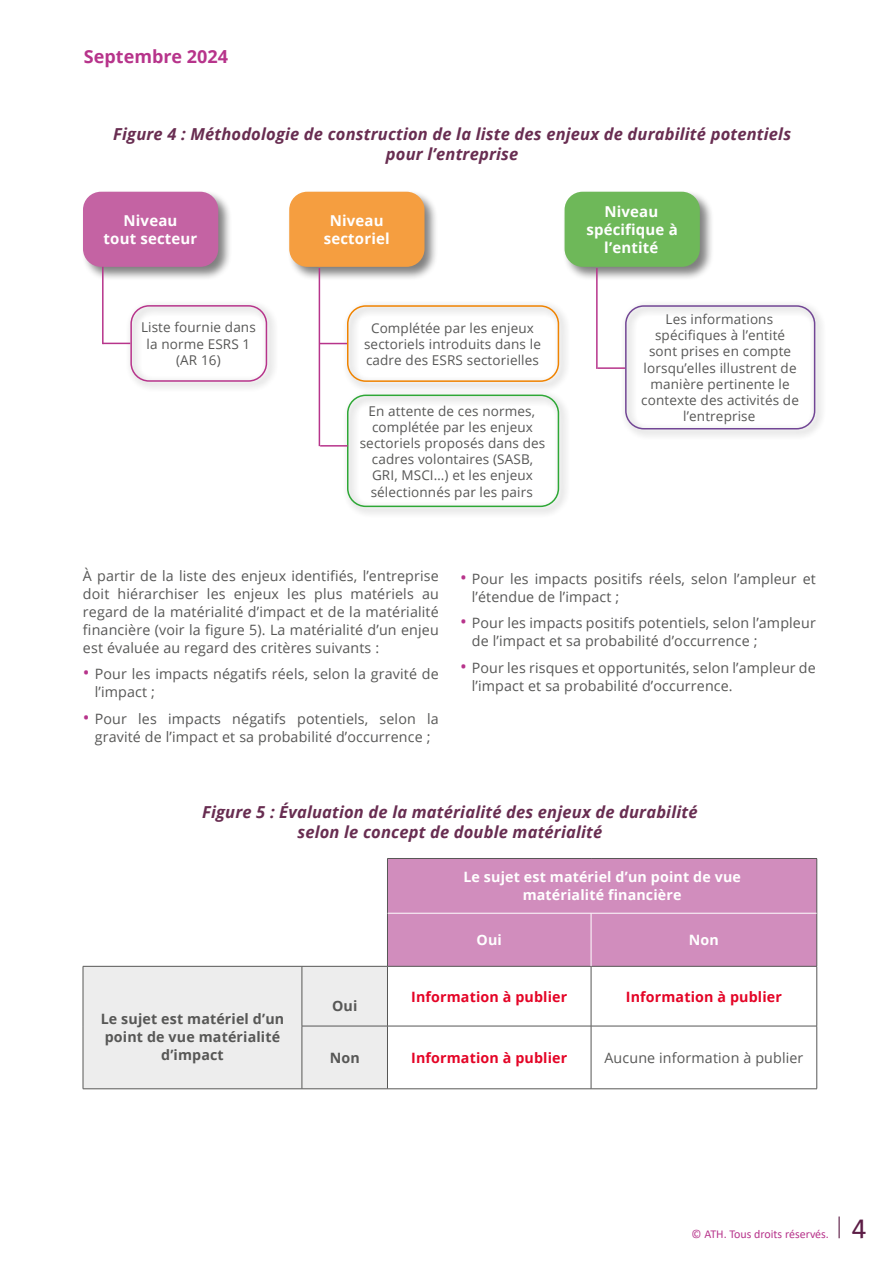
<style>
.page{position:relative;width:893px;height:1263px;background:#fff}
.page>*{position:absolute;margin:0;border:0;box-sizing:border-box;transform-origin:0 0}
.t1{font:27.45px "Alber";color:#5c1d46}
.t2{font:700 18px "Open Sans";color:#b7348b}
.t3{font:italic 700 16.5px/19.8px "Open Sans";letter-spacing:.01em;color:#682d51;text-align:center}
.t4{font:700 15px/18px "Open Sans";letter-spacing:.01em;color:#fff;text-align:center}
.t5{font:14.25px/18px "Open Sans";letter-spacing:.01em;color:#575756}
.t6{font:700 14.25px/18px "Open Sans";letter-spacing:.01em;color:#fff;text-align:center}
.t7{font:700 14.25px/18px "Open Sans";letter-spacing:.01em;color:#575756;text-align:center}
.t8{font:700 14.25px "Open Sans";letter-spacing:.01em;color:#e40426}
.t9{font:13.5px/16.2px "Open Sans";letter-spacing:.01em;color:#575756;text-align:center}
.t10{font:12px "Calibri";color:#b7348b}
.s1{font-size:18px;color:#b7348b}
</style>
<div class="page">
<hr style="left:838px;top:1216px;width:2px;height:22px;background:#5c1d46">
<div style="left:81px;top:189px;width:151px;height:92px;background:#000;opacity:.5"></div>
<div style="left:83px;top:192px;width:135px;height:75px;background:#c463a3;border-radius:18px"></div>
<div style="left:287px;top:189px;width:152px;height:92px;background:#000;opacity:.5"></div>
<div style="left:289px;top:192px;width:135px;height:75px;background:#f59e40;border-radius:18px"></div>
<div style="left:562px;top:189px;width:152px;height:92px;background:#000;opacity:.5"></div>
<div style="left:565px;top:192px;width:135px;height:75px;background:#6eb859;border-radius:18px"></div>
<div style="left:125px;top:300px;width:153px;height:93px;background:#000;opacity:.5"></div>
<div style="left:130px;top:305px;width:137px;height:77px;border:2px solid #b7348b;border-radius:18px"></div>
<hr style="left:102px;top:267px;width:2px;height:77px;background:#b7348b">
<svg style="left:104px;top:343px;width:26px;height:1px"></svg>
<div style="left:342px;top:300px;width:229px;height:93px;background:#000;opacity:.5"></div>
<div style="left:347px;top:305px;width:212px;height:77px;border:2px solid #f08300;border-radius:18px"></div>
<hr style="left:319px;top:268px;width:1px;height:178px;background:#b7348b">
<svg style="left:320px;top:343px;width:27px;height:1px"></svg>
<div style="left:342px;top:390px;width:229px;height:128px;background:#000;opacity:.5"></div>
<div style="left:347px;top:395px;width:212px;height:112px;border:2px solid #2ea836;border-radius:18px"></div>
<hr style="left:320px;top:445px;width:28px;height:2px;background:#b7348b">
<div style="left:620px;top:300px;width:206px;height:141px;background:#000;opacity:.5"></div>
<div style="left:625px;top:305px;width:190px;height:124px;border:2px solid #724695;border-radius:18px"></div>
<hr style="left:596px;top:268px;width:2px;height:101px;background:#b7348b">
<hr style="left:597px;top:367px;width:28px;height:2px;background:#b7348b">
<div style="left:388px;top:859px;width:428px;height:107px;background:#d18dbd"></div>
<div style="left:84px;top:967px;width:303px;height:121px;background:#ededed"></div>
<hr style="left:83px;top:966px;width:1px;height:60px;background:#575756">
<hr style="left:302px;top:966px;width:1px;height:60px;background:#575756">
<hr style="left:387px;top:966px;width:1px;height:60px;background:#575756">
<hr style="left:591px;top:966px;width:1px;height:60px;background:#575756">
<hr style="left:816px;top:966px;width:1px;height:60px;background:#575756">
<hr style="left:83px;top:1026px;width:1px;height:62px;background:#575756">
<hr style="left:302px;top:1026px;width:85px;height:1px;background:#575756">
<hr style="left:302px;top:1026px;width:1px;height:62px;background:#575756">
<hr style="left:387px;top:1026px;width:204px;height:1px;background:#575756">
<hr style="left:387px;top:1026px;width:1px;height:62px;background:#575756">
<hr style="left:591px;top:1026px;width:226px;height:1px;background:#575756">
<hr style="left:591px;top:1026px;width:1px;height:62px;background:#575756">
<hr style="left:816px;top:1026px;width:1px;height:62px;background:#575756">
<hr style="left:83px;top:1088px;width:219px;height:1px;background:#575756">
<hr style="left:302px;top:1088px;width:85px;height:1px;background:#575756">
<hr style="left:387px;top:1088px;width:204px;height:1px;background:#575756">
<hr style="left:591px;top:1088px;width:226px;height:1px;background:#575756">
<hr style="left:83px;top:966px;width:219px;height:1px;background:#575756">
<hr style="left:302px;top:966px;width:85px;height:1px;background:#575756">
<hr style="left:387px;top:858px;width:204px;height:1px;background:#575756">
<hr style="left:387px;top:859px;width:1px;height:54px;background:#575756">
<hr style="left:591px;top:858px;width:226px;height:1px;background:#575756">
<hr style="left:816px;top:859px;width:1px;height:54px;background:#575756">
<hr style="left:387px;top:913px;width:1px;height:53px;background:#575756">
<hr style="left:816px;top:913px;width:1px;height:53px;background:#575756">
<hr style="left:387px;top:966px;width:204px;height:1px;background:#575756">
<hr style="left:591px;top:966px;width:226px;height:1px;background:#575756">
<hr style="left:388px;top:913px;width:203px;height:1px;background:#fff">
<hr style="left:591px;top:913px;width:226px;height:1px;background:#fff">
<hr style="left:591px;top:913px;width:1px;height:53px;background:#fff">
<p class="t2" style="left:84px;top:43px;width:146px">Septembre 2024</p>
<p class="t3" style="left:113px;top:124px;width:679px">Figure 4 : Méthodologie de construction de la liste des enjeux de durabilité potentiels pour l’entreprise</p>
<p class="t4" style="left:104px;top:211px;width:95px">Niveau<br>tout secteur</p>
<p class="t4" style="left:324px;top:211px;width:67px">Niveau sectoriel</p>
<p class="t4" style="left:586px;top:202px;width:93px">Niveau spécifique à l’entité</p>
<p class="t9" style="left:141px;top:319px;width:116px">Liste fournie dans la norme ESRS 1 (AR 16)</p>
<p class="t9" style="left:364px;top:319px;width:178px">Complétée par les enjeux sectoriels introduits dans le cadre des ESRS sectorielles</p>
<p class="t9" style="left:360px;top:402px;width:187px">En attente de ces normes, complétée par les enjeux sectoriels proposés dans des cadres volontaires (SASB,<br>GRI, MSCI…) et les enjeux sélectionnés par les pairs</p>
<p class="t9" style="left:641px;top:311px;width:159px">Les informations spécifiques à l’entité sont prises en compte lorsqu’elles illustrent de manière pertinente le contexte des activités de l’entreprise</p>
<p class="t5" style="left:83px;top:566px;width:357px;text-align:justify">À partir de la liste des enjeux identifiés, l’entreprise doit hiérarchiser les enjeux les plus matériels au regard de la matérialité d’impact et de la matérialité financière (voir la figure 5). La matérialité d’un enjeu est évaluée au regard des critères suivants :</p>
<p class="t5" style="left:95px;top:665px;width:345px;text-indent:-12px"><span class="s1">•</span> Pour les impacts négatifs réels, selon la gravité de l’impact ;</p>
<p class="t5" style="left:83px;top:709px;width:357px;text-align:center"><span class="s1">•</span> Pour les impacts négatifs potentiels, selon la gravité de l’impact et sa probabilité d’occurrence ;</p>
<p class="t5" style="left:472px;top:569px;width:345px;text-indent:-12px"><span class="s1">•</span> Pour les impacts positifs réels, selon l’ampleur et l’étendue de l’impact ;</p>
<p class="t5" style="left:472px;top:614px;width:345px;text-indent:-12px"><span class="s1">•</span> Pour les impacts positifs potentiels, selon l’ampleur de l’impact et sa probabilité d’occurrence ;</p>
<p class="t5" style="left:472px;top:658px;width:345px;text-indent:-12px"><span class="s1">•</span> Pour les risques et opportunités, selon l’ampleur de l’impact et sa probabilité d’occurrence.</p>
<p class="t3" style="left:202px;top:802px;width:497px">Figure 5 : Évaluation de la matérialité des enjeux de durabilité selon le concept de double matérialité</p>
<p class="t6" style="left:463px;top:868px;width:279px">Le sujet est matériel d’un point de vue matérialité financière</p>
<p class="t6" style="left:477px;top:931px;width:27px">Oui</p>
<p class="t6" style="left:689px;top:931px;width:32px">Non</p>
<p class="t7" style="left:101px;top:1009px;width:185px">Le sujet est matériel d’un point de vue matérialité d’impact</p>
<p class="t7" style="left:332px;top:996px;width:27px">Oui</p>
<p class="t8" style="left:411px;top:986px;width:158px">Information à publier</p>
<p class="t8" style="left:626px;top:986px;width:158px">Information à publier</p>
<p class="t7" style="left:330px;top:1048px;width:32px">Non</p>
<p class="t8" style="left:411px;top:1047px;width:158px">Information à publier</p>
<p class="t5" style="left:604px;top:1048px;width:200px">Aucune information à publier</p>
<p class="t10" style="left:692px;top:1226px;width:139px">© ATH. Tous droits réservés.</p>
<h1 class="t1" style="left:851px;top:1212px;width:16px">4</h1>
</div>
